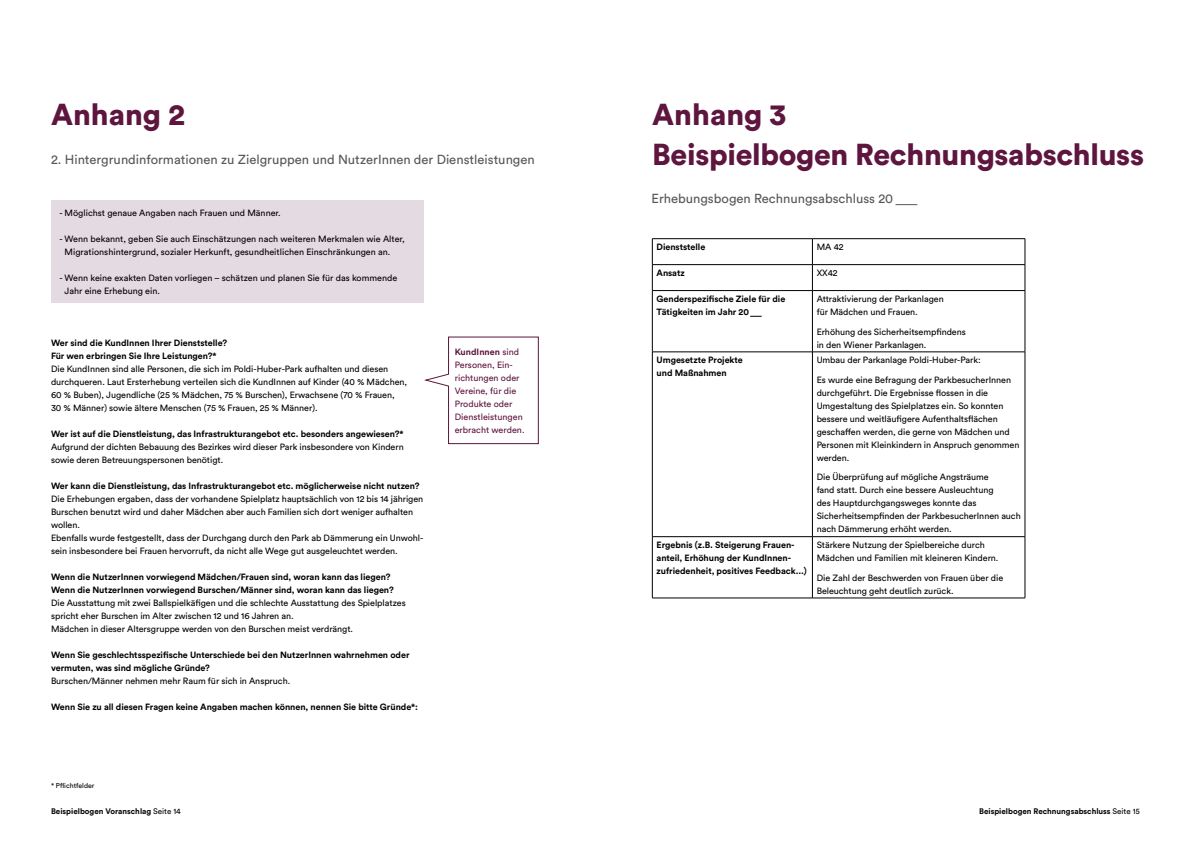
<style>
.page{position:relative;width:1191px;height:842px;background:#fff}
.page>*{position:absolute;margin:0;border:0;box-sizing:border-box;transform-origin:0 0}
.t1{font:900 30px/40px "Circular Std";letter-spacing:-.01em;color:#5e153e}
.t2{font:13px "Circular Std";color:#575756}
.t3{font:9px/13px "Circular Std";letter-spacing:-.005em;color:#000}
.t4{font:700 9px/13px "Circular Std";letter-spacing:-.005em;color:#000}
.t5{font:9px/13px "Circular Std";color:#5e153e}
.t6{font:700 8px "Circular Std";color:#000}
.t7{font:7px "Circular Std";color:#000}
.s1{font-weight:700}
.s2{font-weight:400}
</style>
<div class="page">
<div style="left:51px;top:200px;width:373px;height:103px;background:#e4dbe2"></div>
<svg style="left:895px;top:204px;width:22px;height:1px"></svg>
<svg style="left:424px;top:336px;width:115px;height:109px"></svg>
<hr style="left:652px;top:238px;width:160px;height:1px;background:#000">
<hr style="left:812px;top:238px;width:213px;height:1px;background:#000">
<hr style="left:652px;top:264px;width:160px;height:1px;background:#000">
<svg style="left:652px;top:239px;width:1px;height:51px"></svg>
<hr style="left:812px;top:264px;width:213px;height:1px;background:#000">
<svg style="left:812px;top:239px;width:1px;height:51px"></svg>
<svg style="left:1024px;top:239px;width:1px;height:51px"></svg>
<hr style="left:652px;top:290px;width:160px;height:1px;background:#000">
<hr style="left:652px;top:291px;width:1px;height:61px;background:#000">
<hr style="left:812px;top:290px;width:213px;height:1px;background:#000">
<hr style="left:812px;top:291px;width:1px;height:61px;background:#000">
<hr style="left:1024px;top:291px;width:1px;height:61px;background:#000">
<hr style="left:652px;top:352px;width:160px;height:1px;background:#000">
<hr style="left:652px;top:352px;width:1px;height:184px;background:#000">
<hr style="left:812px;top:352px;width:213px;height:1px;background:#000">
<hr style="left:812px;top:352px;width:1px;height:184px;background:#000">
<hr style="left:1024px;top:352px;width:1px;height:184px;background:#000">
<hr style="left:652px;top:536px;width:160px;height:1px;background:#000">
<hr style="left:652px;top:537px;width:1px;height:61px;background:#000">
<hr style="left:812px;top:536px;width:213px;height:1px;background:#000">
<hr style="left:812px;top:537px;width:1px;height:61px;background:#000">
<hr style="left:1024px;top:537px;width:1px;height:61px;background:#000">
<hr style="left:652px;top:598px;width:160px;height:1px;background:#000">
<hr style="left:812px;top:598px;width:213px;height:1px;background:#000">
<h1 class="t1" style="left:51px;top:94px;width:136px">Anhang 2</h1>
<h1 class="t1" style="left:652px;top:94px;width:493px">Anhang 3<br>Beispielbogen Rechnungsabschluss</h1>
<h2 class="t2" style="left:651px;top:191px;width:243px">Erhebungsbogen Rechnungsabschluss 20</h2>
<h2 class="t2" style="left:51px;top:152px;width:485px">2. Hintergrundinformationen zu Zielgruppen und NutzerInnen der Dienstleistungen</h2>
<p class="t3" style="left:60px;top:206px;width:223px">- Möglichst genaue Angaben nach Frauen und Männer.</p>
<p class="t3" style="left:65px;top:232px;width:342px;text-indent:-5px">- Wenn bekannt, geben Sie auch Einschätzungen nach weiteren Merkmalen wie Alter,<br>Migrationshintergrund, sozialer Herkunft, gesundheitlichen Einschränkungen an.</p>
<p class="t3" style="left:65px;top:271px;width:334px;text-indent:-5px">- Wenn keine exakten Daten vorliegen – schätzen und planen Sie für das kommende<br>Jahr eine Erhebung ein.</p>
<p class="t4" style="left:51px;top:336px;width:178px">Wer sind die KundInnen Ihrer Dienststelle?<br>Für wen erbringen Sie Ihre Leistungen?*</p>
<p class="t3" style="left:51px;top:362px;width:358px">Die KundInnen sind alle Personen, die sich im Poldi-Huber-Park aufhalten und diesen durchqueren. Laut Ersterhebung verteilen sich die KundInnen auf Kinder (40 % Mädchen, 60 % Buben), Jugendliche (25 % Mädchen, 75 % Burschen), Erwachsene (70 % Frauen, 30 % Männer) sowie ältere Menschen (75 % Frauen, 25 % Männer).</p>
<p class="t4" style="left:51px;top:427px;width:354px">Wer ist auf die Dienstleistung, das Infrastrukturangebot etc. besonders angewiesen?*</p>
<p class="t3" style="left:51px;top:440px;width:354px">Aufgrund der dichten Bebauung des Bezirkes wird dieser Park insbesondere von Kindern sowie deren Betreuungspersonen benötigt.</p>
<p class="t4" style="left:51px;top:479px;width:370px">Wer kann die Dienstleistung, das Infrastrukturangebot etc. möglicherweise nicht nutzen?</p>
<p class="t3" style="left:51px;top:492px;width:374px">Die Erhebungen ergaben, dass der vorhandene Spielplatz hauptsächlich von 12 bis 14 jährigen Burschen benutzt wird und daher Mädchen aber auch Familien sich dort weniger aufhalten wollen.<br>Ebenfalls wurde festgestellt, dass der Durchgang durch den Park ab Dämmerung ein Unwohl&shy;sein insbesondere bei Frauen hervorruft, da nicht alle Wege gut ausgeleuchtet werden.</p>
<p class="t4" style="left:51px;top:570px;width:344px">Wenn die NutzerInnen vorwiegend Mädchen/Frauen sind, woran kann das liegen?<br>Wenn die NutzerInnen vorwiegend Burschen/Männer sind, woran kann das liegen?</p>
<p class="t3" style="left:51px;top:596px;width:356px">Die Ausstattung mit zwei Ballspielkäfigen und die schlechte Ausstattung des Spielplatzes spricht eher Burschen im Alter zwischen 12 und 16 Jahren an.<br>Mädchen in dieser Altersgruppe werden von den Burschen meist verdrängt.</p>
<p class="t4" style="left:51px;top:648px;width:360px">Wenn Sie geschlechtsspezifische Unterschiede bei den NutzerInnen wahrnehmen oder vermuten, was sind mögliche Gründe?</p>
<p class="t3" style="left:51px;top:674px;width:241px">Burschen/Männer nehmen mehr Raum für sich in Anspruch.</p>
<p class="t4" style="left:51px;top:700px;width:368px">Wenn Sie zu all diesen Fragen keine Angaben machen können, nennen Sie bitte Gründe*:</p>
<p class="t7" style="left:51px;top:782px;width:45px">* Pflichtfelder</p>
<p class="t5" style="left:455px;top:345px;width:71px"><span class="s1">KundInnen</span> sind<br>Personen, Ein&shy;richtungen oder<br>Vereine, für die<br>Produkte oder<br>Dienstleistungen erbracht werden.</p>
<p class="t4" style="left:656px;top:240px;width:50px">Dienststelle</p>
<p class="t3" style="left:816px;top:240px;width:28px">MA 42</p>
<p class="t4" style="left:656px;top:266px;width:30px">Ansatz</p>
<p class="t3" style="left:816px;top:266px;width:23px">XX42</p>
<p class="t4" style="left:656px;top:292px;width:130px">Genderspezifische Ziele für die<br>Tätigkeiten im Jahr 20</p>
<p class="t3" style="left:816px;top:292px;width:129px">Attraktivierung der Parkanlagen für Mädchen und Frauen.</p>
<p class="t3" style="left:816px;top:325px;width:151px">Erhöhung des Sicherheitsempfindens in den Wiener Parkanlagen.</p>
<p class="t4" style="left:656px;top:353px;width:88px">Umgesetzte Projekte und Maßnahmen</p>
<p class="t3" style="left:816px;top:350px;width:196px;line-height:19.5px">Umbau der Parkanlage Poldi-Huber-Park:<br>Es wurde eine Befragung der ParkbesucherInnen</p>
<p class="t3" style="left:816px;top:386px;width:204px">durchgeführt. Die Ergebnisse flossen in die Umgestaltung des Spielplatzes ein. So konnten bessere und weitläufigere Aufenthaltsflächen geschaffen werden, die gerne von Mädchen und Personen mit Kleinkindern in Anspruch genommen werden.</p>
<p class="t3" style="left:816px;top:471px;width:205px">Die Überprüfung auf mögliche Angsträume<br>fand statt. Durch eine bessere Ausleuchtung<br>des Hauptdurchgangsweges konnte das Sicherheitsempfinden der ParkbesucherInnen auch nach Dämmerung erhöht werden.</p>
<p class="t4" style="left:656px;top:538px;width:152px">Ergebnis (z.B. Steigerung Frauen&shy;anteil, Erhöhung der KundInnen&shy;zufriedenheit, positives Feedback...)</p>
<p class="t3" style="left:816px;top:538px;width:183px">Stärkere Nutzung der Spielbereiche durch<br>Mädchen und Familien mit kleineren Kindern.</p>
<p class="t3" style="left:816px;top:571px;width:188px">Die Zahl der Beschwerden von Frauen über die<br>Beleuchtung geht deutlich zurück.</p>
<p class="t6" style="left:51px;top:806px;width:131px">Beispielbogen Voranschlag <span class="s2">Seite 14</span></p>
<p class="t6" style="left:979px;top:806px;width:162px">Beispielbogen Rechnungsabschluss <span class="s2">Seite 15</span></p>
</div>
